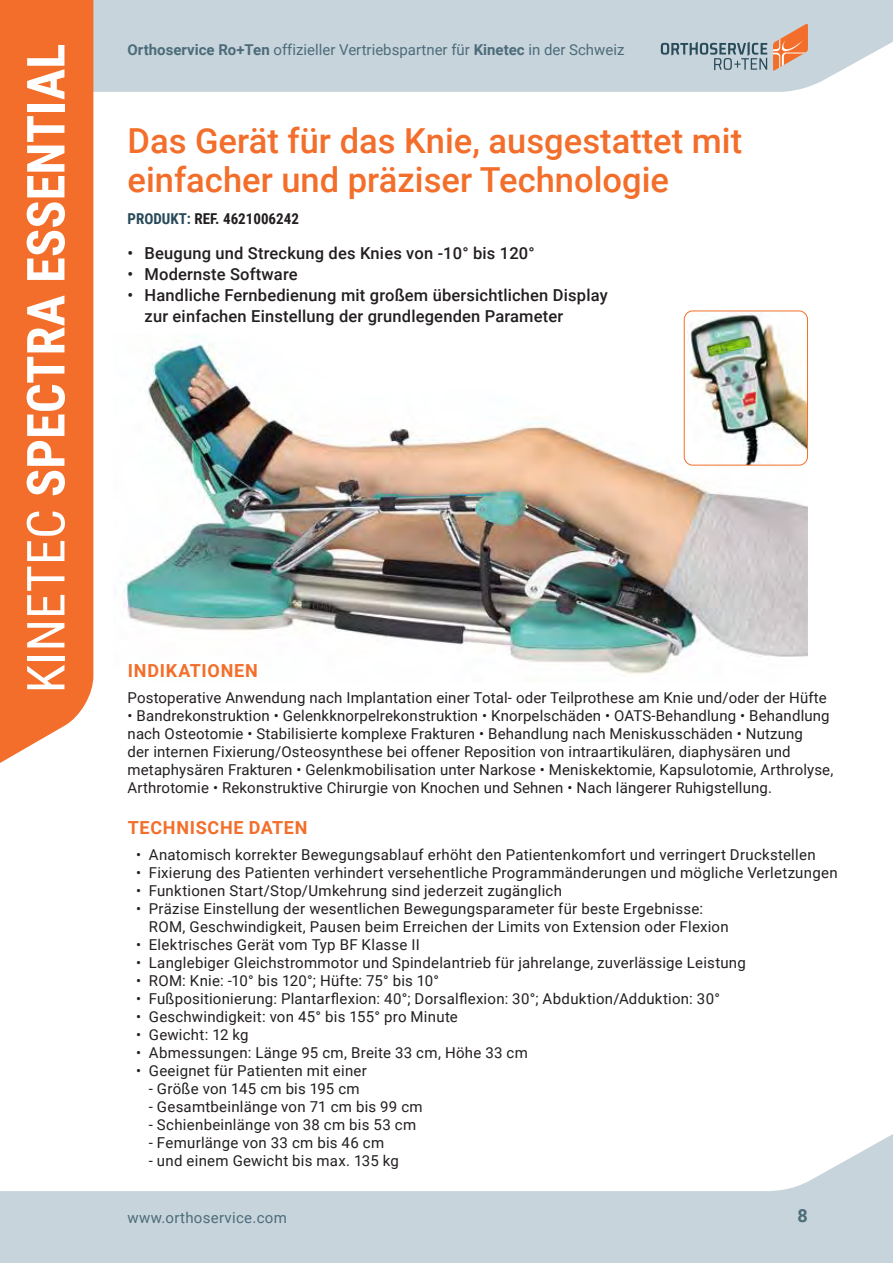
<style>
.page{position:relative;width:893px;height:1263px;background:#fff}
.page>*{position:absolute;margin:0;border:0;box-sizing:border-box;transform-origin:0 0}
.t1{font:700 52.5px "Roboto Condensed";color:#fff}
.t2{font:500 34.5px/39px "Roboto";color:#f36e2a}
.t3{font:700 18px "Roboto";letter-spacing:.04em;color:#f36e2a}
.t4{font:700 18px "Roboto";color:#4c6c7a}
.t5{font:500 16.5px/21px "Roboto";letter-spacing:.01em;color:#231f20}
.t6{font:15px/18px "Roboto";letter-spacing:.01em;color:#231f20}
.t7{font:15px "Roboto";color:#4c6c7a}
.t8{font:700 15px "Roboto Condensed";color:#231f20}
.t9{font:15px "Roboto";letter-spacing:.02em;color:#4c6c7a}
.s1{font-weight:400}
.s2{font-weight:700}
.s3{color:#294a59}
</style>
<div class="page">
<img style="left:124px;top:334px;width:684px;height:340px">
<div style="left:93px;top:0;width:800px;height:92px;background:#c7d4db"></div>
<svg style="left:0;top:1134px;width:893px;height:129px;fill:#c7d4db"></svg>
<div style="left:0;top:0;width:93px;height:763px;background:#f36e2a"></div>
<svg style="left:661px;top:42px;width:106px;height:28px;background:#9dafb8"></svg>
<svg style="left:773px;top:23px;width:35px;height:48px;background:#e1a383"></svg>
<img style="left:687px;top:312px;width:120px;height:153px">
<div style="left:684px;top:310px;width:124px;height:155px;border:1px solid #f36e2a;border-radius:9px"></div>
<h1 class="t1" style="left:9px;top:693px;width:651px;rotate:-90deg"><span class="s1">KINETEC</span> SPECTRA ESSENTIAL</h1>
<p class="t7" style="left:128px;top:39px;width:498px"><span class="s2">Orthoservice Ro+Ten</span> offizieller Vertriebspartner für <span class="s2">Kinetec</span> in der Schweiz</p>
<h2 class="t2" style="left:128px;top:120px;width:616px">Das Gerät für das Knie, ausgestattet mit einfacher und präziser Technologie</h2>
<p class="t8" style="left:128px;top:208px;width:173px"><span class="s3">PRODUKT:</span> REF. 4621006242</p>
<p class="t5" style="left:128px;top:242px;width:409px">• Beugung und Streckung des Knies von -10° bis 120°</p>
<p class="t5" style="left:128px;top:263px;width:172px">• Modernste Software</p>
<p class="t5" style="left:145px;top:284px;width:465px;text-indent:-17px">• Handliche Fernbedienung mit großem übersichtlichen Display zur einfachen Einstellung der grundlegenden Parameter</p>
<p class="t3" style="left:128px;top:658px;width:132px">INDIKATIONEN</p>
<p class="t6" style="left:128px;top:688px;width:701px">Postoperative Anwendung nach Implantation einer Total- oder Teilprothese am Knie und/oder der Hüfte</p>
<p class="t6" style="left:128px;top:706px;width:707px">• Bandrekonstruktion • Gelenkknorpelrekonstruktion • Knorpelschäden • OATS-Behandlung • Behandlung nach Osteotomie • Stabilisierte komplexe Frakturen • Behandlung nach Meniskusschäden • Nutzung<br>der internen Fixierung/Osteosynthese bei offener Reposition von intraartikulären, diaphysären und metaphysären Frakturen • Gelenkmobilisation unter Narkose • Meniskektomie, Kapsulotomie, Arthrolyse, Arthrotomie • Rekonstruktive Chirurgie von Knochen und Sehnen • Nach längerer Ruhigstellung.</p>
<p class="t3" style="left:128px;top:815px;width:181px">TECHNISCHE DATEN</p>
<p class="t6" style="left:136px;top:845px;width:681px">• Anatomisch korrekter Bewegungsablauf erhöht den Patientenkomfort und verringert Druckstellen</p>
<p class="t6" style="left:136px;top:863px;width:703px">• Fixierung des Patienten verhindert versehentliche Programmänderungen und mögliche Verletzungen</p>
<p class="t6" style="left:136px;top:881px;width:427px">• Funktionen Start/Stop/Umkehrung sind jederzeit zugänglich</p>
<p class="t6" style="left:149px;top:899px;width:581px;text-indent:-13px">• Präzise Einstellung der wesentlichen Bewegungsparameter für beste Ergebnisse:<br>ROM, Geschwindigkeit, Pausen beim Erreichen der Limits von Extension oder Flexion</p>
<p class="t6" style="left:136px;top:935px;width:285px">• Elektrisches Gerät vom Typ BF Klasse II</p>
<p class="t6" style="left:136px;top:953px;width:611px">• Langlebiger Gleichstrommotor und Spindelantrieb für jahrelange, zuverlässige Leistung</p>
<p class="t6" style="left:136px;top:971px;width:305px">• ROM: Knie: -10° bis 120°; Hüfte: 75° bis 10°</p>
<p class="t6" style="left:136px;top:989px;width:585px">• Fußpositionierung: Plantarflexion: 40°; Dorsalflexion: 30°; Abduktion/Adduktion: 30°</p>
<p class="t6" style="left:136px;top:1007px;width:323px">• Geschwindigkeit: von 45° bis 155° pro Minute</p>
<p class="t6" style="left:136px;top:1025px;width:114px">• Gewicht: 12 kg</p>
<p class="t6" style="left:136px;top:1043px;width:393px">• Abmessungen: Länge 95 cm, Breite 33 cm, Höhe 33 cm</p>
<p class="t6" style="left:136px;top:1061px;width:232px">• Geeignet für Patienten mit einer</p>
<p class="t6" style="left:149px;top:1079px;width:212px">- Größe von 145 cm bis 195 cm</p>
<p class="t6" style="left:149px;top:1097px;width:275px">- Gesamtbeinlänge von 71 cm bis 99 cm</p>
<p class="t6" style="left:149px;top:1115px;width:269px">- Schienbeinlänge von 38 cm bis 53 cm</p>
<p class="t6" style="left:149px;top:1133px;width:237px">- Femurlänge von 33 cm bis 46 cm</p>
<p class="t6" style="left:149px;top:1151px;width:252px">- und einem Gewicht bis max. 135 kg</p>
<p class="t9" style="left:128px;top:1207px;width:161px">www.orthoservice.com</p>
<p class="t4" style="left:798px;top:1203px;width:12px">8</p>
</div>
